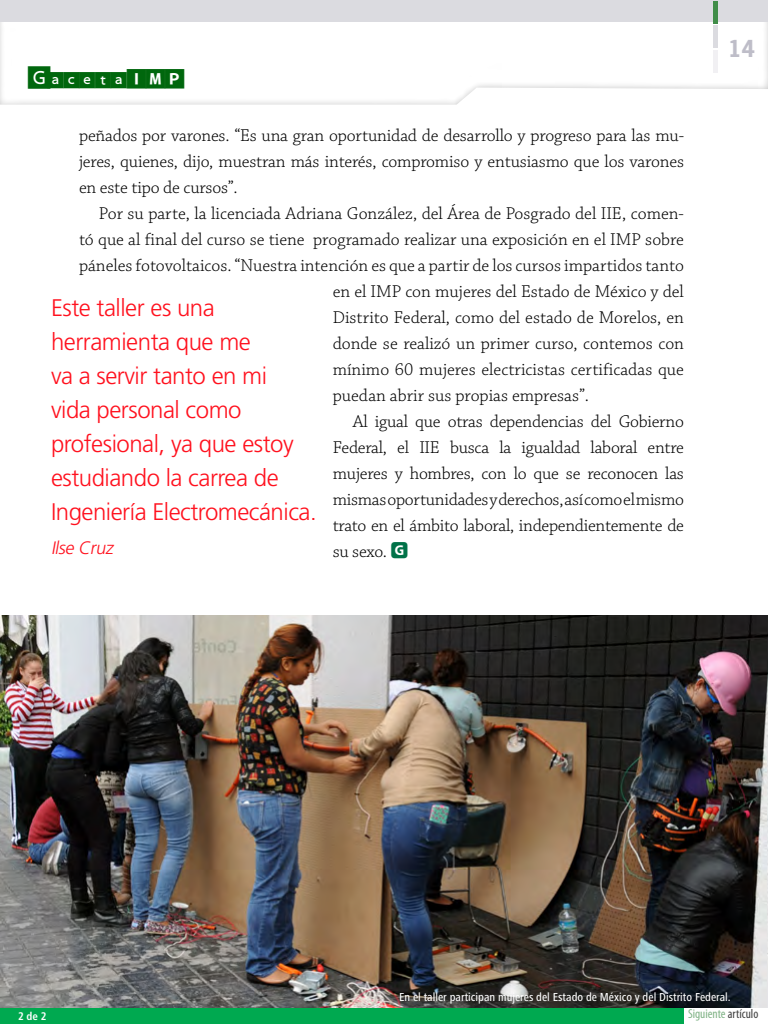
<style>
.page{position:relative;width:768px;height:1024px;background:#fff}
.page>*{position:absolute;margin:0;border:0;box-sizing:border-box;transform-origin:0 0}
.t1{font:300 24px/34px "Frutiger";letter-spacing:-.02em;color:#ff111e}
.t2{font:700 22px "News Gothic Std";color:#bebdc8}
.t3{font:300 18px/26px "Chaparral Pro";color:#000;text-align:justify}
.t4{font:18px "Koz Go Pr 6 N";letter-spacing:-.12em;color:#00670d}
.t5{font:italic 300 18px "Frutiger";color:#ff111e}
.t6{font:condensed 13px "Myriad Pro";color:#80b386}
.t7{font:500 condensed 12px "Frutiger Next LT";color:#fff}
.t8{font:700 condensed 11px "Frutiger";color:#fff}
.s1{font-weight:300;font-size:25px}
.s2{font-weight:800;font-size:21.6px}
.s3{font-family:"Koz Go Pr 6 N";font-weight:800;color:#007248}
.s4{color:#404040}
</style>
<div class="page">
<img style="left:0;top:615px;width:768px;height:393px">
<div style="left:0;top:0;width:768px;height:22px;background:#dbdbe0"></div>
<div style="left:713px;top:1px;width:5px;height:23px;background:#408d49"></div>
<div style="left:713px;top:25px;width:5px;height:23px;background:#dbdbe0"></div>
<div style="left:713px;top:50px;width:5px;height:23px;background:#f1f0f3"></div>
<div style="left:0;top:1008px;width:684px;height:16px;background:#00a950"></div>
<p class="t4" style="left:27px;top:70px;width:160px"><span class="s1">G</span>ACETA<span class="s2">IMP</span></p>
<p class="t3" style="left:79px;top:123px;width:607px">peñados por varones. “Es una gran oportunidad de desarrollo y progreso para las mu&shy;jeres, quienes, dijo, muestran más interés, compromiso y entusiasmo que los varones en este tipo de cursos”.</p>
<p class="t3" style="left:99px;top:201px;width:586px">Por su parte, la licenciada Adriana González, del Área de Posgrado del IIE, comen-</p>
<p class="t3" style="left:79px;top:227px;width:606px">tó que al final del curso se tiene programado realizar una exposición en el IMP sobre</p>
<p class="t3" style="left:79px;top:253px;width:607px">páneles fotovoltaicos. “Nuestra intención es que a partir de los cursos impartidos tanto</p>
<p class="t3" style="left:333px;top:279px;width:353px">en el IMP con mujeres del Estado de México y del</p>
<p class="t3" style="left:333px;top:305px;width:353px">Distrito Federal, como del estado de Morelos, en</p>
<p class="t3" style="left:333px;top:331px;width:353px">donde se realizó un primer curso, contemos con</p>
<p class="t3" style="left:333px;top:357px;width:353px">mínimo 60 mujeres electricistas certificadas que</p>
<p class="t3" style="left:333px;top:383px;width:258px">puedan abrir sus propias empresas”.</p>
<p class="t3" style="left:353px;top:409px;width:333px">Al igual que otras dependencias del Gobierno</p>
<p class="t3" style="left:333px;top:435px;width:353px">Federal, el IIE busca la igualdad laboral entre</p>
<p class="t3" style="left:333px;top:461px;width:353px">mujeres y hombres, con lo que se reconocen las</p>
<p class="t3" style="left:333px;top:487px;width:353px">mismas oportunidades y derechos, así como el mismo</p>
<p class="t3" style="left:333px;top:513px;width:353px">trato en el ámbito laboral, independientemente de</p>
<p class="t3" style="left:333px;top:539px;width:77px">su sexo. <span class="s3">G</span></p>
<h1 class="t1" style="left:51px;top:291px;width:267px">Este taller es una herramienta que me<br>va a servir tanto en mi<br>vida personal como profesional, ya que estoy estudiando la carrea de<br>Ingeniería Electromecánica.</h1>
<p class="t5" style="left:51px;top:537px;width:67px">Ilse Cruz</p>
<p class="t2" style="left:728px;top:34px;width:28px">14</p>
<p class="t7" style="left:399px;top:990px;width:333px">En el taller participan mujeres del Estado de México y del Distrito Federal.</p>
<p class="t8" style="left:18px;top:1010px;width:30px">2 de 2</p>
<p class="t6" style="left:688px;top:1006px;width:72px">Siguiente <span class="s4">artículo</span></p>
</div>
